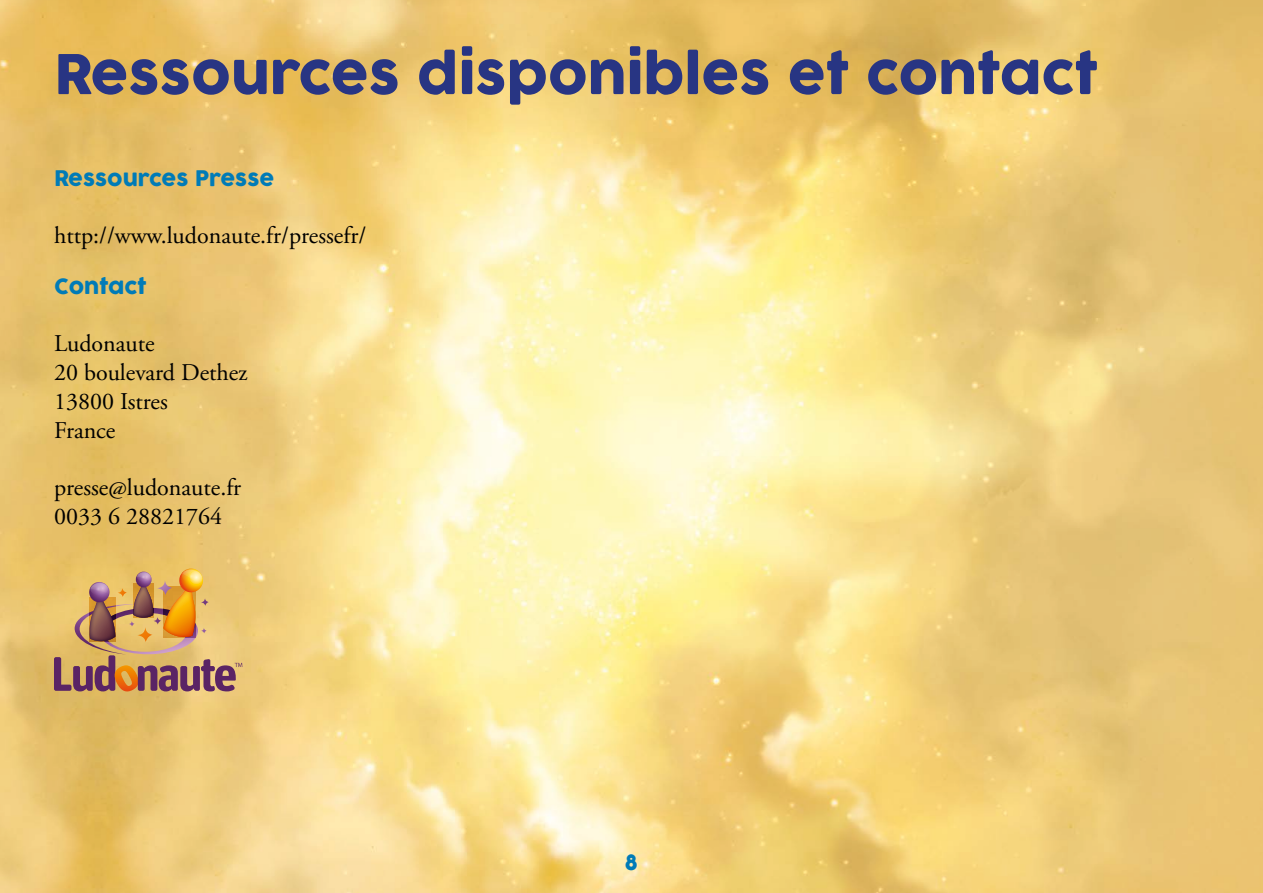
<style>
.page{position:relative;width:1263px;height:893px;background:#fff}
.page>*{position:absolute;margin:0;border:0;box-sizing:border-box;transform-origin:0 0}
.t1{font:54px "COCOGOOSE";color:#283583}
.t2{font:24px/28.8px "Adobe Garamond Pro";color:#000}
.t3{font:21px "COCOGOOSE";color:#007bb7}
</style>
<div class="page">
<img style="left:0;top:0;width:1263px;height:893px">
<svg style="left:54px;top:569px;width:188px;height:124px;background:#cb9d63"></svg>
<h1 class="t1" style="left:54px;top:34px;width:1045px">Ressources disponibles et contact</h1>
<p class="t3" style="left:54px;top:162px;width:222px">Ressources Presse</p>
<p class="t2" style="left:54px;top:222px;width:314px">http://www.ludonaute.fr/pressefr/</p>
<p class="t3" style="left:54px;top:270px;width:94px">Contact</p>
<p class="t2" style="left:54px;top:330px;width:195px">Ludonaute<br>20 boulevard Dethez<br>13800 Istres<br>France</p>
<p class="t2" style="left:54px;top:474px;width:189px">presse@ludonaute.fr<br>0033 6 28821764</p>
<p class="t3" style="left:625px;top:847px;width:15px">8</p>
</div>
